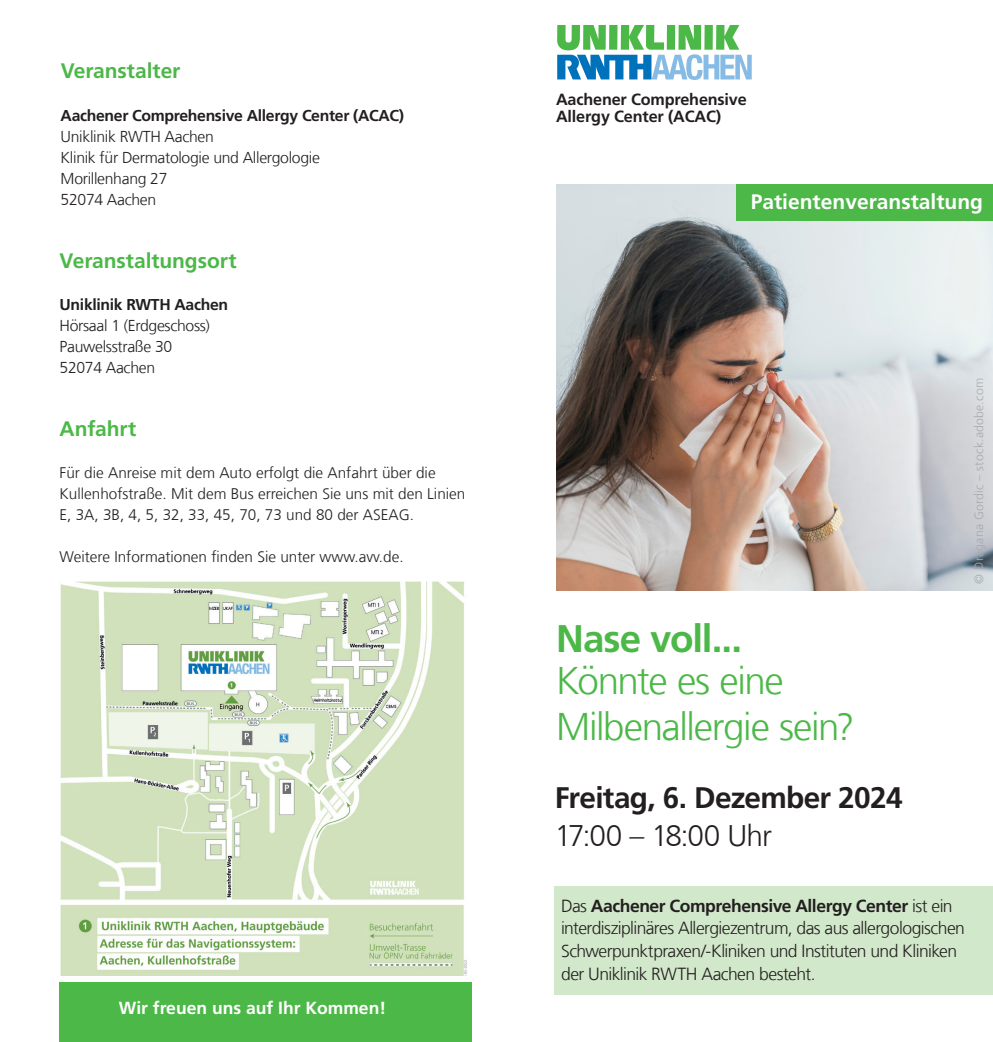
<style>
.page{position:relative;width:993px;height:1042px;background:#fff}
.page>*{position:absolute;margin:0;border:0;box-sizing:border-box;transform-origin:0 0}
.t1{font:300 38.5px/46.2px "Frutiger LT Com";letter-spacing:-.035em;color:#4cb848}
.t2{font:700 38.5px "Frutiger LT Com";letter-spacing:-.025em;color:#4cb848}
.t3{font:700 29.75px "Frutiger LT Com";letter-spacing:-.025em;color:#231f20}
.t4{font:300 29.75px "Frutiger LT Com";letter-spacing:-.035em;color:#231f20}
.t5{font:700 21px "Frutiger LT Com";letter-spacing:-.005em;color:#4cb848}
.t6{font:700 21px "Frutiger LT Com";color:#fff}
.t7{font:300 17.5px/22.8px "Frutiger LT Com";letter-spacing:-.035em;color:#231f20}
.t8{font:700 17.5px "Frutiger LT Com";color:#fff}
.t9{font:700 16.1px/17.5px "Frutiger LT Com";letter-spacing:-.01em;color:#231f20}
.t10{font:300 15.75px/21px "Frutiger LT Com";letter-spacing:-.02em;color:#231f20}
.t11{font:700 15.75px "Frutiger LT Com";letter-spacing:-.02em;color:#231f20}
.t12{font:300 15.4px/21px "Frutiger LT Com";color:#231f20}
.t13{font:300 12.25px "Frutiger LT Com";letter-spacing:.02em;color:#a8a9ad}
.s1{font-weight:700}
</style>
<div class="page">
<div style="left:554px;top:886px;width:438px;height:109px;background:#d2e8ca"></div>
<svg style="left:557px;top:25px;width:194px;height:55px"></svg>
<img style="left:556px;top:184px;width:436px;height:407px">
<div style="left:736px;top:184px;width:256px;height:37px;background:#4cb848"></div>
<img style="left:60px;top:581px;width:407px;height:395px">
<div style="left:60px;top:982px;width:412px;height:60px;background:#4cb848"></div>
<h3 class="t5" style="left:61px;top:58px;width:121px">Veranstalter</h3>
<p class="t11" style="left:61px;top:107px;width:345px">Aachener Comprehensive Allergy Center (ACAC)</p>
<p class="t10" style="left:61px;top:127px;width:261px">Uniklinik RWTH Aachen<br>Klinik für Dermatologie und Allergologie<br>Morillenhang 27<br>52074 Aachen</p>
<h3 class="t5" style="left:60px;top:249px;width:178px">Veranstaltungsort</h3>
<p class="t11" style="left:60px;top:296px;width:170px">Uniklinik RWTH Aachen</p>
<p class="t10" style="left:60px;top:316px;width:152px">Hörsaal 1 (Erdgeschoss)<br>Pauwelsstraße 30<br>52074 Aachen</p>
<h3 class="t5" style="left:60px;top:417px;width:78px">Anfahrt</h3>
<p class="t12" style="left:60px;top:463px;width:407px">Für die Anreise mit dem Auto erfolgt die Anfahrt über die<br>Kullenhofstraße. Mit dem Bus erreichen Sie uns mit den Linien<br>E, 3A, 3B, 4, 5, 32, 33, 45, 70, 73 und 80 der ASEAG.</p>
<p class="t12" style="left:60px;top:547px;width:345px">Weitere Informationen finden Sie unter www.avv.de.</p>
<p class="t8" style="left:119px;top:997px;width:269px">Wir freuen uns auf Ihr Kommen!</p>
<p class="t9" style="left:556px;top:91px;width:192px">Aachener Comprehensive<br>Allergy Center (ACAC)</p>
<h3 class="t6" style="left:750px;top:189px;width:234px">Patientenveranstaltung</h3>
<h1 class="t2" style="left:556px;top:616px;width:188px">Nase voll...</h1>
<h1 class="t1" style="left:556px;top:657px;width:300px">Könnte es eine<br>Milbenallergie sein?</h1>
<h2 class="t3" style="left:554px;top:780px;width:349px">Freitag, 6. Dezember 2024</h2>
<h2 class="t4" style="left:554px;top:818px;width:218px">17:00 – 18:00 Uhr</h2>
<p class="t13" style="left:971px;top:583px;width:207px;rotate:-90deg">© Dragana Gordic – stock.adobe.com</p>
<p class="t7" style="left:561px;top:894px;width:405px">Das <span class="s1">Aachener Comprehensive Allergy Center</span> ist ein interdisziplinäres Allergiezentrum, das aus allergologischen Schwerpunktpraxen/-Kliniken und Instituten und Kliniken der Uniklinik RWTH Aachen besteht.</p>
</div>
